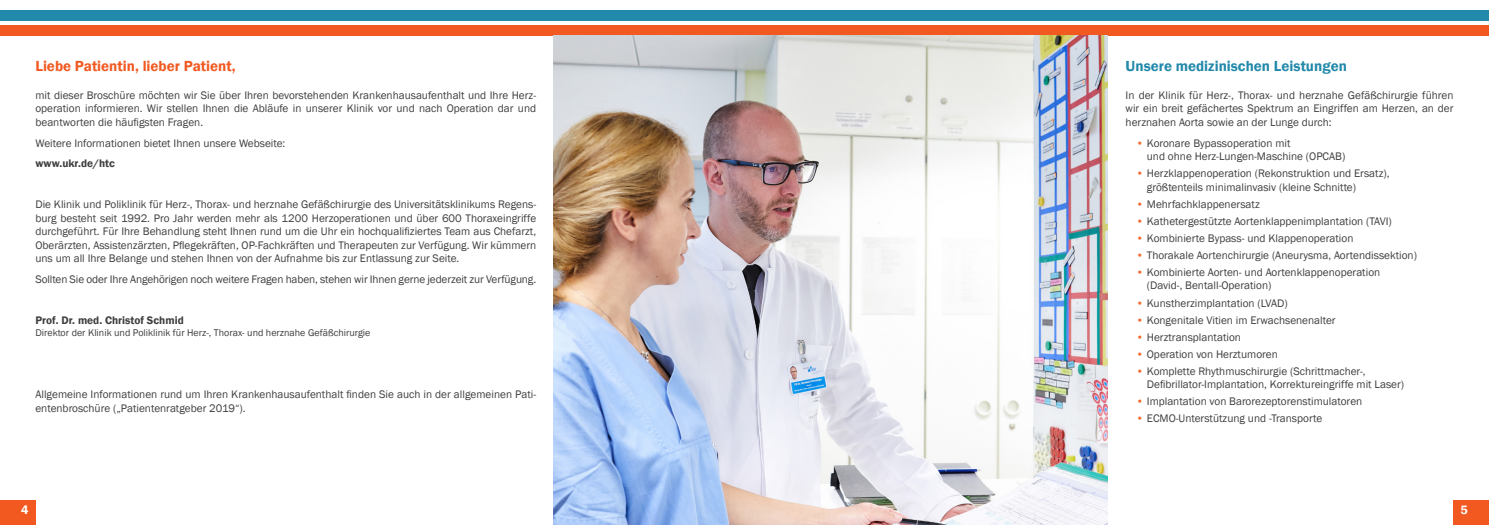
<style>
.page{position:relative;width:1489px;height:525px;background:#fff}
.page>*{position:absolute;margin:0;border:0;box-sizing:border-box;transform-origin:0 0}
.t1{font:600 15px "Franklin Gothic";color:#f15921}
.t2{font:600 15px "Franklin Gothic";color:#2289aa}
.t3{font:600 12.5px "Franklin Gothic";color:#fff}
.t4{font:11.25px/13.5px "Franklin Gothic";color:#3e3e3f}
.t5{font:600 11.25px "Franklin Gothic";color:#3e3e3f}
.t6{font:10px "Franklin Gothic";color:#3e3e3f}
.s1{color:#f26a30}
</style>
<div class="page">
<div style="left:0;top:25px;width:1488px;height:10px;background:#f15921"></div>
<div style="left:0;top:500px;width:35px;height:24px;background:#f15921"></div>
<div style="left:1453px;top:500px;width:35px;height:24px;background:#f15921"></div>
<div style="left:0;top:11px;width:1488px;height:10px;background:#2289aa"></div>
<img style="left:554px;top:36px;width:553px;height:488px">
<h1 class="t1" style="left:35px;top:57px;width:201px">Liebe Patientin, lieber Patient,</h1>
<p class="t4" style="left:35px;top:89px;width:502px;text-align:justify">mit dieser Broschüre möchten wir Sie über Ihren bevorstehenden Krankenhausaufenthalt und Ihre Herz&shy;operation informieren. Wir stellen Ihnen die Abläufe in unserer Klinik vor und nach Operation dar und beantworten die häufigsten Fragen.</p>
<p class="t4" style="left:35px;top:136px;width:251px">Weitere Informationen bietet Ihnen unsere Webseite:</p>
<p class="t5" style="left:35px;top:156px;width:81px">www.ukr.de/htc</p>
<p class="t4" style="left:35px;top:198px;width:502px;text-align:justify">Die Klinik und Poliklinik für Herz-, Thorax- und herznahe Gefäßchirurgie des Universitätsklinikums Regens&shy;burg besteht seit 1992. Pro Jahr werden mehr als 1200 Herzoperationen und über 600 Thoraxeingriffe durchgeführt. Für Ihre Behandlung steht Ihnen rund um die Uhr ein hochqualifiziertes Team aus Chefarzt, Oberärzten, Assistenzärzten, Pflegekräften, OP-Fachkräften und Therapeuten zur Verfügung. Wir kümmern uns um all Ihre Belange und stehen Ihnen von der Aufnahme bis zur Entlassung zur Seite.</p>
<p class="t4" style="left:35px;top:272px;width:502px">Sollten Sie oder Ihre Angehörigen noch weitere Fragen haben, stehen wir Ihnen gerne jederzeit zur Verfügung.</p>
<p class="t5" style="left:35px;top:313px;width:150px">Prof. Dr. med. Christof Schmid</p>
<p class="t6" style="left:35px;top:326px;width:336px">Direktor der Klinik und Poliklinik für Herz-, Thorax- und herznahe Gefäßchirurgie</p>
<p class="t4" style="left:35px;top:387px;width:502px">Allgemeine Informationen rund um Ihren Krankenhausaufenthalt finden Sie auch in der allgemeinen Pati&shy;entenbroschüre („Patientenratgeber 2019“).</p>
<h1 class="t2" style="left:1125px;top:57px;width:223px">Unsere medizinischen Leistungen</h1>
<p class="t4" style="left:1125px;top:89px;width:329px;text-align:justify">In der Klinik für Herz-, Thorax- und herznahe Gefäßchirurgie führen wir ein breit gefächertes Spektrum an Eingriffen am Herzen, an der herznahen Aorta sowie an der Lunge durch:</p>
<p class="t4" style="left:1146px;top:136px;width:200px;text-indent:-11px"><span class="s1">•</span> Koronare Bypassoperation mit<br>und ohne Herz-Lungen-Maschine (OPCAB)</p>
<p class="t4" style="left:1146px;top:167px;width:244px;text-indent:-11px"><span class="s1">•</span> Herzklappenoperation (Rekonstruktion und Ersatz), größtenteils minimalinvasiv (kleine Schnitte)</p>
<p class="t4" style="left:1136px;top:197px;width:125px"><span class="s1">•</span> Mehrfachklappenersatz</p>
<p class="t4" style="left:1136px;top:214px;width:257px"><span class="s1">•</span> Kathetergestützte Aortenklappenimplantation (TAVI)</p>
<p class="t4" style="left:1136px;top:231px;width:219px"><span class="s1">•</span> Kombinierte Bypass- und Klappenoperation</p>
<p class="t4" style="left:1136px;top:248px;width:282px"><span class="s1">•</span> Thorakale Aortenchirurgie (Aneurysma, Aortendissektion)</p>
<p class="t4" style="left:1146px;top:265px;width:235px;text-indent:-11px"><span class="s1">•</span> Kombinierte Aorten- und Aortenklappenoperation (David-, Bentall-Operation)</p>
<p class="t4" style="left:1136px;top:296px;width:153px"><span class="s1">•</span> Kunstherzimplantation (LVAD)</p>
<p class="t4" style="left:1136px;top:313px;width:201px"><span class="s1">•</span> Kongenitale Vitien im Erwachsenenalter</p>
<p class="t4" style="left:1136px;top:330px;width:106px"><span class="s1">•</span> Herztransplantation</p>
<p class="t4" style="left:1136px;top:347px;width:143px"><span class="s1">•</span> Operation von Herztumoren</p>
<p class="t4" style="left:1146px;top:364px;width:259px;text-indent:-11px"><span class="s1">•</span> Komplette Rhythmuschirurgie (Schrittmacher-,<br>Defibrillator-Implantation, Korrektureingriffe mit Laser)</p>
<p class="t4" style="left:1136px;top:395px;width:227px"><span class="s1">•</span> Implantation von Barorezeptorenstimulatoren</p>
<p class="t4" style="left:1136px;top:412px;width:187px"><span class="s1">•</span> ECMO-Unterstützung und -Transporte</p>
<p class="t3" style="left:21px;top:502px;width:9px">4</p>
<p class="t3" style="left:1460px;top:502px;width:9px">5</p>
</div>
